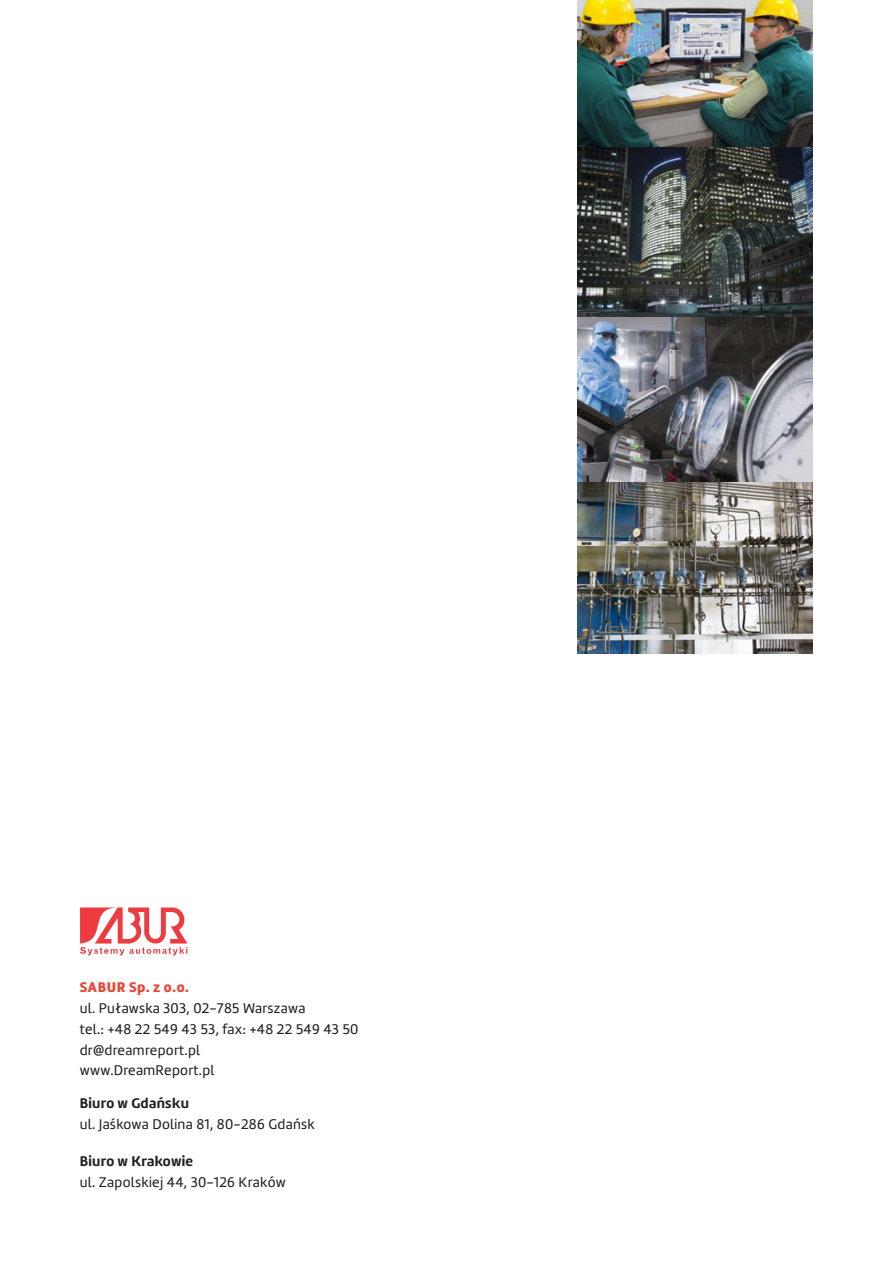
<style>
.page{position:relative;width:893px;height:1263px;background:#fff}
.page>*{position:absolute;margin:0;border:0;box-sizing:border-box;transform-origin:0 0}
.t1{font:14.55px "Marine";letter-spacing:.02em;color:#231f20}
.t2{font:700 14.55px "Marine";letter-spacing:.02em;color:#231f20}
.t3{font:900 14.55px "Marine";letter-spacing:.04em;color:#e74b39}
</style>
<div class="page">
<svg style="left:80px;top:907px;width:108px;height:48px"></svg>
<img style="left:578px;top:0;width:234px;height:147px">
<img style="left:578px;top:481px;width:234px;height:173px">
<img style="left:578px;top:317px;width:234px;height:164px">
<img style="left:578px;top:147px;width:234px;height:170px">
<p class="t3" style="left:80px;top:978px;width:111px">SABUR Sp. z o.o.</p>
<p class="t1" style="left:80px;top:999px;width:227px">ul. Puławska 303, 02-785 Warszawa</p>
<p class="t1" style="left:80px;top:1020px;width:280px">tel.: +48 22 549 43 53, fax: +48 22 549 43 50</p>
<p class="t1" style="left:80px;top:1040px;width:122px">dr@dreamreport.pl</p>
<p class="t1" style="left:80px;top:1061px;width:136px">www.DreamReport.pl</p>
<p class="t2" style="left:80px;top:1094px;width:111px">Biuro w Gdańsku</p>
<p class="t1" style="left:80px;top:1115px;width:237px">ul. Jaśkowa Dolina 81, 80-286 Gdańsk</p>
<p class="t2" style="left:80px;top:1152px;width:115px">Biuro w Krakowie</p>
<p class="t1" style="left:80px;top:1173px;width:208px">ul. Zapolskiej 44, 30-126 Kraków</p>
</div>
